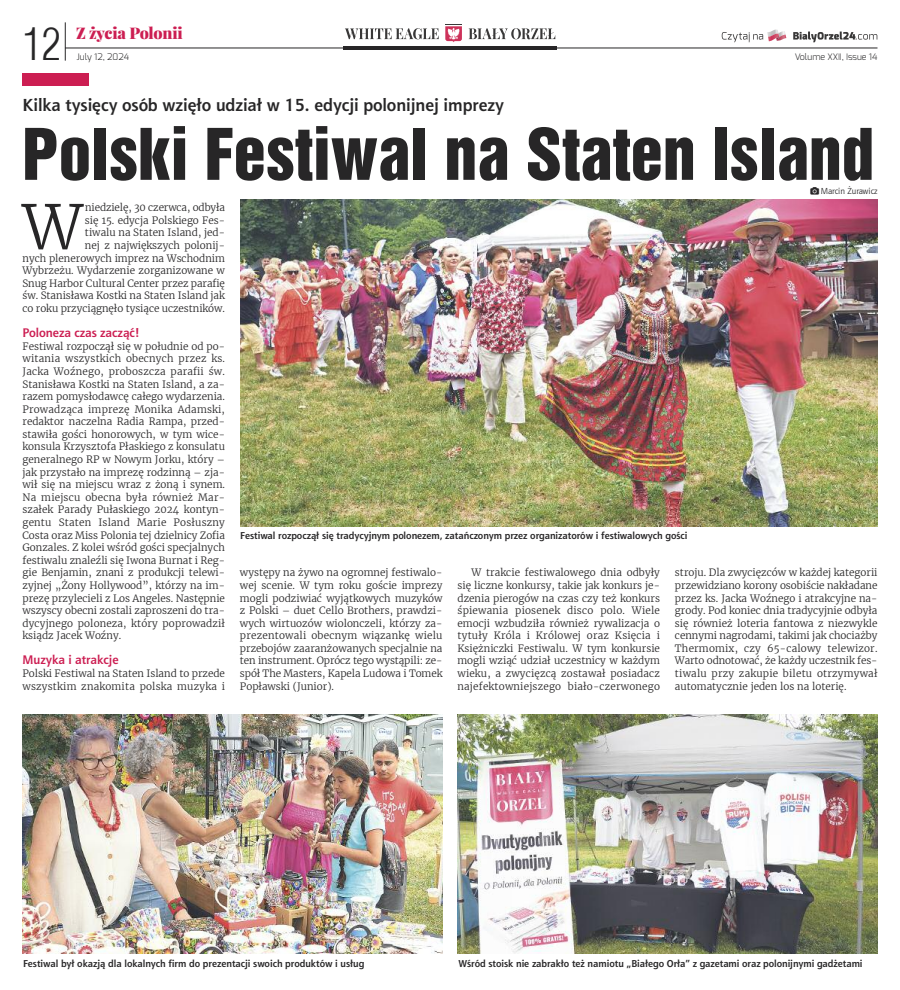
<style>
.page{position:relative;width:900px;height:990px;background:#fff}
.page>*{position:absolute;margin:0;border:0;box-sizing:border-box;transform-origin:0 0}
.t1{font:65px "Switzerland Inserat";color:#272627}
.t2{font:300 60.75px "Merriweather";color:#272627}
.t3{font:300 43.62px "Switzerland Cond";color:#272627}
.t4{font:700 17.5px "Aerton EFN";color:#272627}
.t5{font:900 15.62px "Playfair Display";letter-spacing:-.015em;color:#cc1e52}
.t6{font:700 12.5px "Aerton EFN";color:#cc1e52}
.t7{font:300 10px/12.6px "Merriweather";color:#272627;text-align:justify}
.t8{font:700 10px "Aerton EFN";color:#272627}
.t9{font:300 9px "Exo";color:#272627}
.t10{font:8.75px "Aerton EFN";color:#272627}
</style>
<div class="page">
<div style="left:22px;top:73px;width:67px;height:12px;background:#cc1e52"></div>
<hr style="left:343px;top:47px;width:214px;height:3px;background:#272627">
<hr style="left:65px;top:48px;width:813px;height:1px;background:#272627">
<hr style="left:65px;top:22px;width:1px;height:39px;background:#272627">
<svg style="left:722px;top:30px;width:64px;height:12px"></svg>
<svg style="left:793px;top:32px;width:84px;height:10px"></svg>
<svg style="left:345px;top:28px;width:94px;height:11px"></svg>
<svg style="left:469px;top:28px;width:86px;height:11px"></svg>
<svg style="left:445px;top:24px;width:17px;height:18px"></svg>
<img style="left:240px;top:199px;width:637px;height:327px">
<img style="left:22px;top:715px;width:420px;height:239px">
<img style="left:458px;top:715px;width:420px;height:239px">
<h3 class="t3" style="left:22px;top:19px;width:40px">12</h3>
<h3 class="t5" style="left:76px;top:25px;width:108px">Z życia Polonii</h3>
<p class="t9" style="left:77px;top:51px;width:54px">July 12, 2024</p>
<p class="t9" style="left:795px;top:51px;width:84px">Volume XXII, Issue 14</p>
<h3 class="t4" style="left:22px;top:98px;width:483px">Kilka tysięcy osób wzięło udział w 15. edycji polonijnej imprezy</h3>
<h1 class="t1" style="left:22px;top:114px;width:853px">Polski Festiwal na Staten Island</h1>
<p class="t10" style="left:821px;top:187px;width:58px">Marcin Żurawicz</p>
<p class="t7" style="left:22px;top:201px;width:204px;text-align:right">niedzielę, 30 czerwca, odbyła<br>się 15. edycja Polskiego Fes-<br>tiwalu na Staten Island, jed-<br>nej z największych polonij-<br>nych plenerowych imprez na Wschodnim Wybrzeżu. Wydarzenie zorganizowane w Snug Harbor Cultural Center przez parafię św. Stanisława Kostki na Staten Island jak co roku przyciągnęło tysiące uczestników.</p>
<p class="t6" style="left:22px;top:328px;width:118px">Poloneza czas zacząć!</p>
<p class="t7" style="left:22px;top:340px;width:204px">Festiwal rozpoczął się w południe od po&shy;witania wszystkich obecnych przez ks.<br>Jacka Woźnego, proboszcza parafii św.<br>Stanisława Kostki na Staten Island, a za&shy;razem pomysłodawcę całego wydarzenia.<br>Prowadząca imprezę Monika Adamski, redaktor naczelna Radia Rampa, przed&shy;stawiła gości honorowych, w tym wice&shy;konsula Krzysztofa Płaskiego z konsulatu generalnego RP w Nowym Jorku, który – jak przystało na imprezę rodzinną – zja&shy;wił się na miejscu wraz z żoną i synem.<br>Na miejscu obecna była również Mar&shy;szałek Parady Pułaskiego 2024 kontyn&shy;gentu Staten Island Marie Posłuszny Costa oraz Miss Polonia tej dzielnicy Zofia Gonzales. Z kolei wśród gości specjalnych festiwalu znaleźli się Iwona Burnat i Reg&shy;gie Benjamin, znani z produkcji telewi&shy;zyjnej „Żony Hollywood”, którzy na im&shy;prezę przylecieli z Los Angeles. Następnie wszyscy obecni zostali zaproszeni do tra&shy;dycyjnego poloneza, który poprowadził ksiądz Jacek Woźny.</p>
<p class="t6" style="left:22px;top:655px;width:98px">Muzyka i atrakcje</p>
<p class="t7" style="left:22px;top:667px;width:204px">Polski Festiwal na Staten Island to przede wszystkim znakomita polska muzyka i</p>
<h2 class="t2" style="left:22px;top:189px;width:62px">W</h2>
<p class="t8" style="left:240px;top:531px;width:449px">Festiwal rozpoczął się tradycyjnym polonezem, zatańczonym przez organizatorów i festiwalowych gości</p>
<p class="t7" style="left:240px;top:566px;width:204px">występy na żywo na ogromnej festiwalo&shy;wej scenie. W tym roku goście imprezy mogli podziwiać wyjątkowych muzyków z Polski – duet Cello Brothers, prawdzi&shy;wych wirtuozów wiolonczeli, którzy za&shy;prezentowali obecnym wiązankę wielu przebojów zaaranżowanych specjalnie na ten instrument. Oprócz tego wystąpili: ze&shy;spół The Masters, Kapela Ludowa i Tomek Popławski (Junior).</p>
<p class="t7" style="left:457px;top:566px;width:204px;text-indent:14px">W trakcie festiwalowego dnia odbyły się liczne konkursy, takie jak konkurs je&shy;dzenia pierogów na czas czy też konkurs śpiewania piosenek disco polo. Wiele emocji wzbudziła również rywalizacja o tytuły Króla i Królowej oraz Księcia i Księżniczki Festiwalu. W tym konkursie mogli wziąć udział uczestnicy w każdym wieku, a zwycięzcą zostawał posiadacz najefektowniejszego biało-czerwonego</p>
<p class="t7" style="left:675px;top:566px;width:204px">stroju. Dla zwycięzców w każdej kategorii przewidziano korony osobiście nakładane przez ks. Jacka Woźnego i atrakcyjne na&shy;grody. Pod koniec dnia tradycyjnie odbyła się również loteria fantowa z niezwykle cennymi nagrodami, takimi jak chociażby Thermomix, czy 65-calowy telewizor.<br>Warto odnotować, że każdy uczestnik fes&shy;tiwalu przy zakupie biletu otrzymywał automatycznie jeden los na loterię.</p>
<p class="t8" style="left:23px;top:959px;width:343px">Festiwal był okazją dla lokalnych firm do prezentacji swoich produktów i usług</p>
<p class="t8" style="left:458px;top:959px;width:406px">Wśród stoisk nie zabrakło też namiotu „Białego orła” z gazetami oraz polonijnymi gadżetami</p>
</div>
